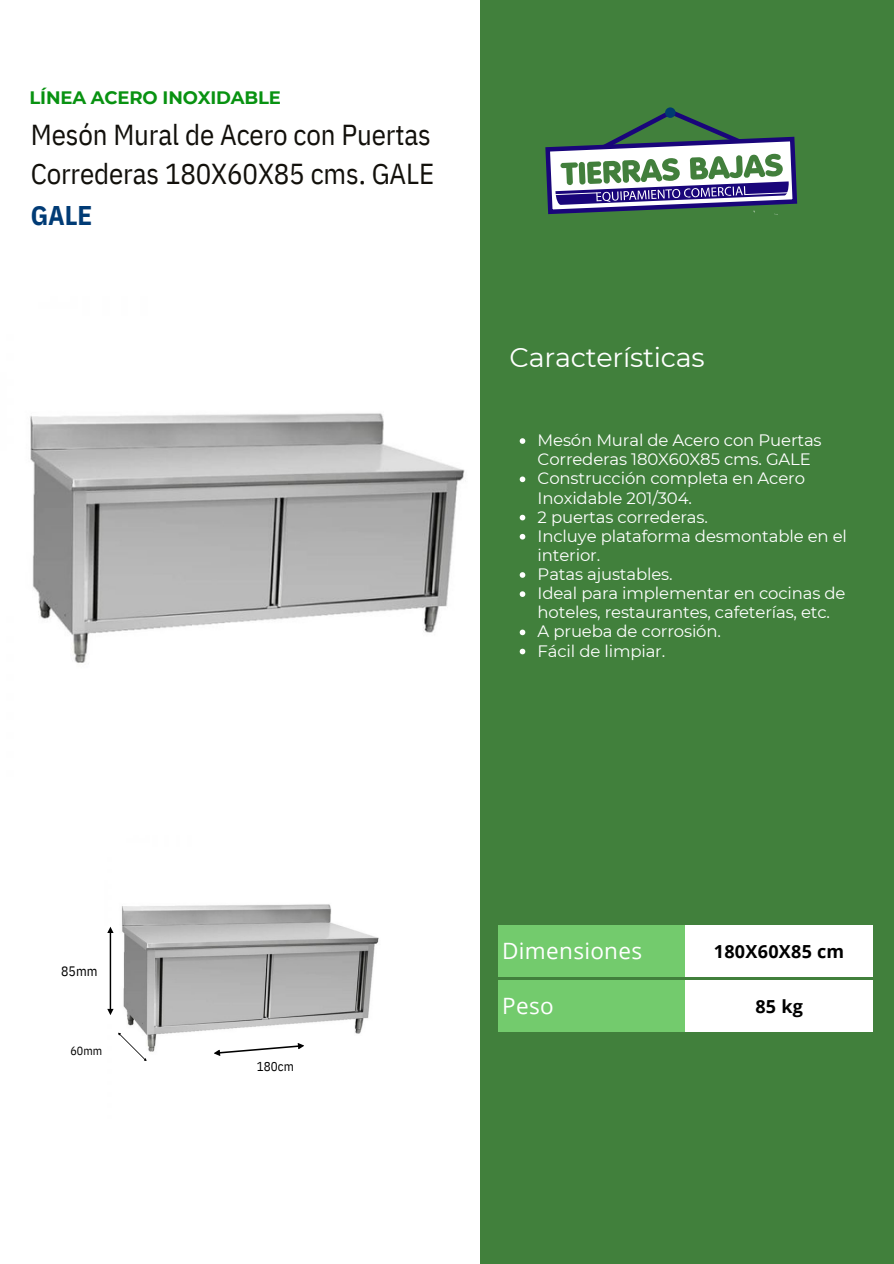
<style>
.page{position:relative;width:894px;height:1264px;background:#fff}
.page>*{position:absolute;margin:0;border:0;box-sizing:border-box;transform-origin:0 0}
.t1{font:28.8px/39.3px "IBM Plex Sans Cond";letter-spacing:-.005em;color:#12100b}
.t2{font:27px "Montserrat";letter-spacing:-.01em;color:#fff}
.t3{font:700 27px "IBM Plex Sans Cond";color:#003b75}
.t4{font:22.5px "Open Sans";letter-spacing:.015em;color:#fff}
.t5{font:700 18px "Montserrat";letter-spacing:-.01em;color:#089211}
.t6{font:700 18px "Open Sans";letter-spacing:.015em;color:#000}
.t7{font:16.5px/19.2px "Montserrat";letter-spacing:-.01em;color:#fff}
.t8{font:13.65px "IBM Plex Sans Cond";color:#000}
.t9{font:12.9px "IBM Plex Sans Cond";letter-spacing:.005em;color:#000}
.t10{font:11.85px "IBM Plex Sans Cond";color:#000}
</style>
<div class="page">
<div style="left:480px;top:0;width:413px;height:1263px;background:#41803c"></div>
<svg style="left:545px;top:108px;width:253px;height:107px"></svg>
<div style="left:664px;top:107px;width:11px;height:11px;background:#003a70;border-radius:50%"></div>
<svg style="left:519px;top:438px;width:6px;height:6px"></svg>
<svg style="left:519px;top:476px;width:6px;height:6px"></svg>
<svg style="left:519px;top:515px;width:6px;height:5px"></svg>
<svg style="left:519px;top:534px;width:6px;height:5px"></svg>
<svg style="left:519px;top:572px;width:6px;height:6px"></svg>
<svg style="left:519px;top:591px;width:6px;height:6px"></svg>
<svg style="left:519px;top:629px;width:6px;height:6px"></svg>
<svg style="left:519px;top:648px;width:6px;height:6px"></svg>
<div style="left:497px;top:925px;width:188px;height:51px;background:#73cb6d"></div>
<div style="left:685px;top:925px;width:187px;height:51px;background:#fff"></div>
<img style="left:113px;top:904px;width:266px;height:148px">
<svg style="left:213px;top:1042px;width:91px;height:14px"></svg>
<svg style="left:117px;top:1031px;width:31px;height:30px"></svg>
<svg style="left:107px;top:927px;width:6px;height:88px"></svg>
<img style="left:30px;top:413px;width:435px;height:250px">
<div style="left:497px;top:980px;width:188px;height:51px;background:#73cb6d"></div>
<div style="left:685px;top:980px;width:187px;height:51px;background:#fff"></div>
<h4 class="t5" style="left:30px;top:87px;width:253px">LÍNEA ACERO INOXIDABLE</h4>
<h1 class="t1" style="left:31px;top:114px;width:405px">Mesón Mural de Acero con Puertas<br>Correderas 180X60X85 cms. GALE</h1>
<h2 class="t3" style="left:31px;top:197px;width:63px">GALE</h2>
<p class="t2" style="left:509px;top:340px;width:197px">Características</p>
<p class="t7" style="left:537px;top:430px;width:285px">Mesón Mural de Acero con Puertas<br>Correderas 180X60X85 cms. GALE</p>
<p class="t7" style="left:537px;top:469px;width:269px">Construcción completa en Acero<br>Inoxidable 201/304.</p>
<p class="t7" style="left:537px;top:507px;width:172px">2 puertas correderas.</p>
<p class="t7" style="left:537px;top:526px;width:311px">Incluye plataforma desmontable en el interior.</p>
<h6 class="t7" style="left:537px;top:564px;width:136px">Patas ajustables.</h6>
<p class="t7" style="left:537px;top:583px;width:309px">Ideal para implementar en cocinas de hoteles, restaurantes, cafeterías, etc.</p>
<p class="t7" style="left:537px;top:622px;width:185px">A prueba de corrosión.</p>
<h2 class="t7" style="left:537px;top:641px;width:129px">Fácil de limpiar.</h2>
<p class="t8" style="left:61px;top:961px;width:38px">85mm</p>
<p class="t10" style="left:70px;top:1043px;width:33px">60mm</p>
<p class="t9" style="left:256px;top:1057px;width:39px">180cm</p>
<p class="t4" style="left:502px;top:935px;width:141px">Dimensiones</p>
<p class="t6" style="left:713px;top:939px;width:132px">180X60X85 cm</p>
<p class="t4" style="left:502px;top:990px;width:53px">Peso</p>
<h3 class="t6" style="left:755px;top:994px;width:49px">85 kg</h3>
</div>
